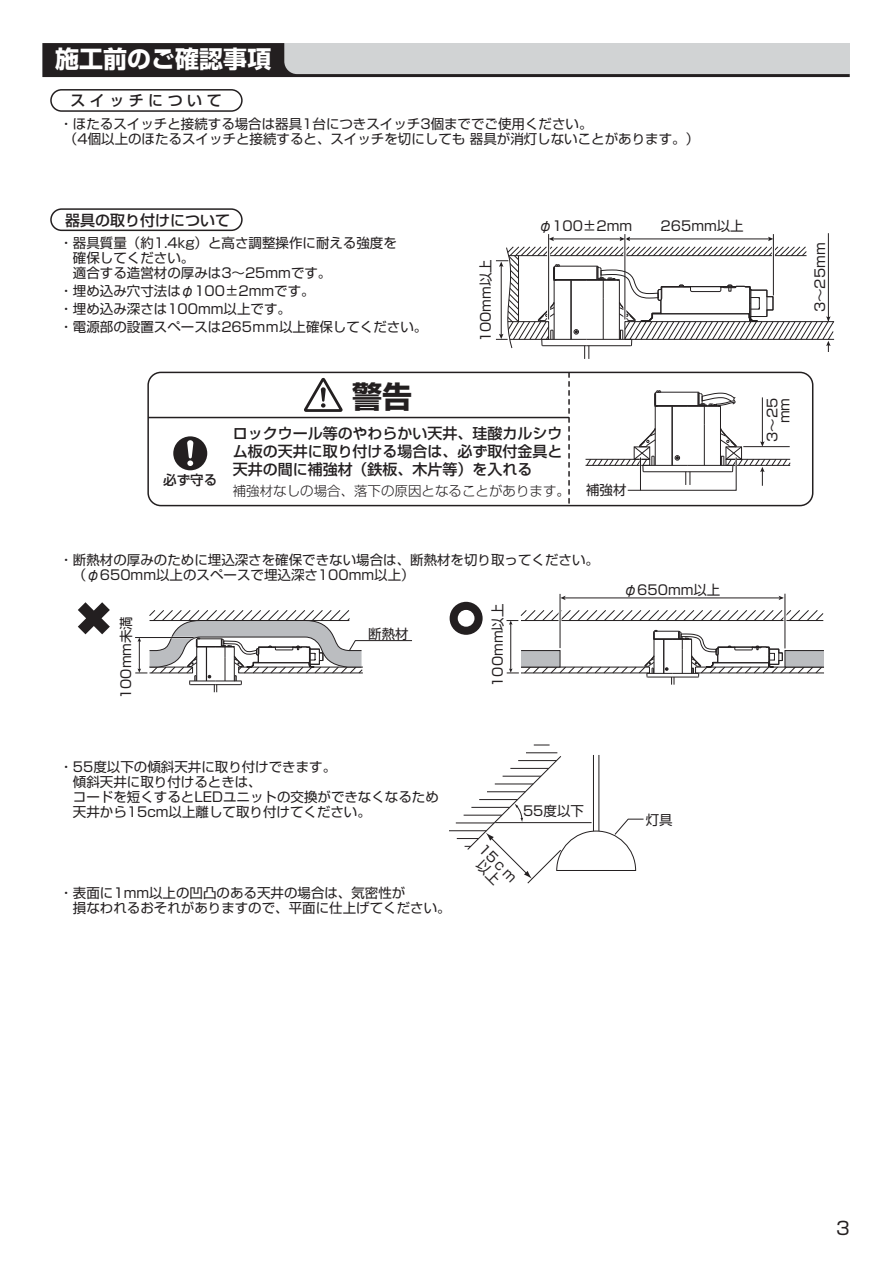
<style>
.page{position:relative;width:893px;height:1263px;background:#fff}
.page>*{position:absolute;margin:0;border:0;box-sizing:border-box;transform-origin:0 0}
.t1{font:30px "Shin Go Pro Bold 90 msp RKSJ H";color:#231f20}
.t2{font:24px "Shin Go Pro Bold 90 msp RKSJ H";color:#fff}
.t3{font:18px "Shin Go Pro Regular 90 msp RKSJ H";color:#231f20}
.t4{font:15px/18px "Shin Go Pro Medium 90 msp RKSJ H";color:#231f20;text-align:justify}
.t5{font:15px "Shin Go Pro Medium 90 msp RKSJ H";letter-spacing:.3em;color:#231f20}
.t6{font:13.5px/15px "Shin Go Pro Regular 90 msp RKSJ H";color:#231f20}
.t7{font:13.5px "Shin Go Pro Light 90 msp RKSJ H";color:#231f20}
.t8{font:13.5px "Shin Go Pro Medium 90 msp RKSJ H";color:#231f20}
</style>
<div class="page">
<div style="left:50px;top:208px;width:193px;height:23px;border:1px solid #231f20;border-radius:11px"></div>
<hr style="left:456px;top:823px;width:38px;height:1px;background:#231f20">
<hr style="left:449px;top:830px;width:37px;height:1px;background:#231f20">
<svg style="left:534px;top:745px;width:15px;height:1px"></svg>
<hr style="left:526px;top:753px;width:31px;height:1px;background:#231f20">
<svg style="left:457px;top:755px;width:187px;height:129px"></svg>
<hr style="left:828px;top:233px;width:1px;height:88px;background:#231f20">
<hr style="left:773px;top:234px;width:1px;height:61px;background:#231f20">
<hr style="left:548px;top:234px;width:1px;height:85px;background:#231f20">
<hr style="left:625px;top:234px;width:1px;height:85px;background:#231f20">
<svg style="left:304px;top:378px;width:39px;height:34px"></svg>
<div style="left:173px;top:436px;width:34px;height:34px;background:#231f20;border-radius:50%"></div>
<svg style="left:187px;top:440px;width:6px;height:26px"></svg>
<div style="left:147px;top:372px;width:666px;height:134px;border:1px solid #231f20;border-radius:13px"></div>
<hr style="left:148px;top:417px;width:421px;height:1px;background:#231f20">
<svg style="left:568px;top:373px;width:2px;height:132px"></svg>
<svg style="left:586px;top:390px;width:205px;height:101px"></svg>
<svg style="left:42px;top:43px;width:808px;height:34px;background:#929293"></svg>
<div style="left:50px;top:89px;width:193px;height:23px;border:1px solid #231f20;border-radius:11px"></div>
<svg style="left:496px;top:237px;width:338px;height:122px"></svg>
<div style="left:450px;top:602px;width:33px;height:33px;background:#231f20;border-radius:50%"></div>
<div style="left:458px;top:610px;width:16px;height:17px;background:#fff;border-radius:50%"></div>
<svg style="left:78px;top:602px;width:32px;height:32px"></svg>
<svg style="left:135px;top:610px;width:277px;height:82px"></svg>
<hr style="left:135px;top:637px;width:59px;height:1px;background:#231f20">
<div style="left:695px;top:667px;width:129px;height:6px;border:1px solid #231f20"></div>
<svg style="left:506px;top:610px;width:317px;height:75px"></svg>
<hr style="left:783px;top:594px;width:3px;height:54px;background:#fff">
<hr style="left:558px;top:594px;width:3px;height:54px;background:#fff">
<hr style="left:785px;top:594px;width:1px;height:54px;background:#231f20">
<hr style="left:560px;top:594px;width:1px;height:54px;background:#231f20">
<hr style="left:564px;top:598px;width:218px;height:1px;background:#231f20">
<svg style="left:560px;top:596px;width:6px;height:4px"></svg>
<svg style="left:778px;top:596px;width:6px;height:4px"></svg>
<h2 class="t2" style="left:55px;top:50px;width:217px">施工前のご確認事項</h2>
<p class="t5" style="left:70px;top:95px;width:153px">スイッチについて</p>
<p class="t6" style="left:64px;top:118px;width:637px;text-indent:-4px">・ほたるスイッチと接続する場合は器具1台につきスイッチ3個まででご使用ください。<br>（4個以上のほたるスイッチと接続すると、スイッチを切にしても 器具が消灯しないことがあります。）</p>
<p class="t4" style="left:65px;top:213px;width:166px">器具の取り付けについて</p>
<p class="t6" style="left:59px;top:237px;width:339px">・器具質量（約1.4kg）と高さ調整操作に耐える強度を　確保してください。<br>　適合する造営材の厚みは3～25mmです。</p>
<p class="t6" style="left:59px;top:284px;width:369px;line-height:18px">・埋め込み穴寸法はφ100±2mmです。<br>・埋め込み深さは100mm以上です。<br>・電源部の設置スペースは265ｍｍ以上確保してください。</p>
<h1 class="t1" style="left:352px;top:385px;width:61px">警告</h1>
<p class="t6" style="left:480px;top:342px;width:85px;rotate:-90deg">100mm以上</p>
<p class="t6" style="left:539px;top:220px;width:95px">φ100±2mm</p>
<p class="t8" style="left:163px;top:475px;width:55px">必ず守る</p>
<p class="t4" style="left:233px;top:426px;width:331px">ロックウール等のやわらかい天井、珪酸カルシウム板の天井に取り付ける場合は、必ず取付金具と天井の間に補強材（鉄板、木片等）を入れる</p>
<p class="t7" style="left:233px;top:485px;width:339px">補強材なしの場合、落下の原因となることがあります。</p>
<p class="t6" style="left:586px;top:484px;width:42px">補強材</p>
<p class="t6" style="left:661px;top:220px;width:85px">265mm以上</p>
<p class="t6" style="left:59px;top:554px;width:541px">・断熱材の厚みのために埋込深さを確保できない場合は、断熱材を切り取ってください。　（φ650mm以上のスペースで埋込深さ100mm以上）</p>
<p class="t6" style="left:121px;top:699px;width:85px;rotate:-90deg">100mm未満</p>
<p class="t6" style="left:368px;top:628px;width:42px">断熱材</p>
<p class="t6" style="left:492px;top:687px;width:85px;rotate:-90deg">100mm以上</p>
<p class="t6" style="left:624px;top:584px;width:98px">φ650mm以上</p>
<p class="t6" style="left:768px;top:442px;width:46px;line-height:12px;text-align:right;rotate:-90deg">3～25 mm</p>
<p class="t6" style="left:814px;top:312px;width:71px;rotate:-90deg">3～25mm</p>
<p class="t6" style="left:59px;top:761px;width:381px">・55度以下の傾斜天井に取り付けできます。<br>　傾斜天井に取り付けるときは、<br>　コードを短くするとLEDユニットの交換ができなくなるため　天井から15cm以上離して取り付けてください。</p>
<p class="t6" style="left:59px;top:887px;width:393px">・表面に1mm以上の凹凸のある天井の場合は、気密性が<br>　損なわれるおそれがありますので、平面に仕上げてください。</p>
<p class="t6" style="left:523px;top:805px;width:62px">55度以下</p>
<p class="t6" style="left:484px;top:842px;width:49px;line-height:13.5px;text-align:center;rotate:45deg">15ｃｍ以上</p>
<p class="t6" style="left:646px;top:815px;width:28px">灯具</p>
<h3 class="t3" style="left:836px;top:1221px;width:15px">3</h3>
</div>
